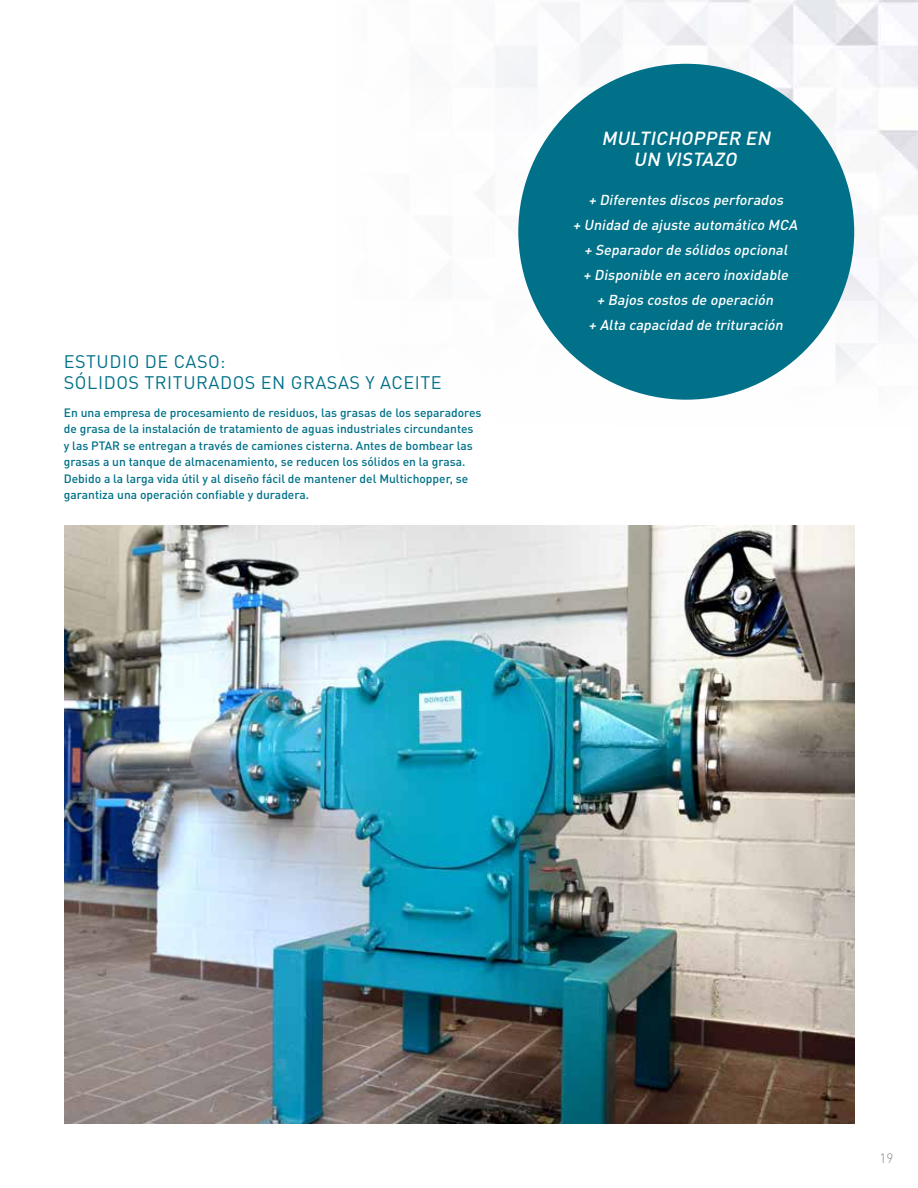
<style>
.page{position:relative;width:918px;height:1188px;background:#fff}
.page>*{position:absolute;margin:0;border:0;box-sizing:border-box;transform-origin:0 0}
.t1{font:italic 500 18.75px/21px "DIN Pro";color:#fff;text-align:center}
.t2{font:18px/21px "DIN Pro";letter-spacing:.03em;color:#007188}
.t3{font:italic 500 14.25px/25px "DIN Pro";color:#fff;text-align:center}
.t4{font:300 13.5px "DIN Pro";color:#878787}
.t5{font:500 12px/16.5px "DIN Pro";color:#007188}
</style>
<div class="page">
<img style="left:496px;top:0;width:422px;height:400px">
<img style="left:65px;top:525px;width:789px;height:599px">
<div style="left:518px;top:64px;width:336px;height:336px;background:#007188;border-radius:50%"></div>
<h2 class="t2" style="left:64px;top:350px;width:379px">ESTUDIO DE CASO:<br>SÓLIDOS TRITURADOS EN GRASAS Y ACEITE</h2>
<p class="t5" style="left:64px;top:404px;width:419px">En una empresa de procesamiento de residuos, las grasas de los separadores de grasa de la instalación de tratamiento de aguas industriales circundantes y las PTAR se entregan a través de camiones cisterna. Antes de bombear las grasas a un tanque de almacenamiento, se reducen los sólidos en la grasa.<br>Debido a la larga vida útil y al diseño fácil de mantener del Multichopper, se garantiza una operación confiable y duradera.</p>
<h1 class="t1" style="left:601px;top:127px;width:175px">MULTICHOPPER EN<br>UN VISTAZO</h1>
<p class="t3" style="left:573px;top:186px;width:229px">+ Diferentes discos perforados<br>+ Unidad de ajuste automático MCA + Separador de sólidos opcional<br>+ Disponible en acero inoxidable<br>+ Bajos costos de operación<br>+ Alta capacidad de trituración</p>
<p class="t4" style="left:879px;top:1147px;width:15px">19</p>
</div>
